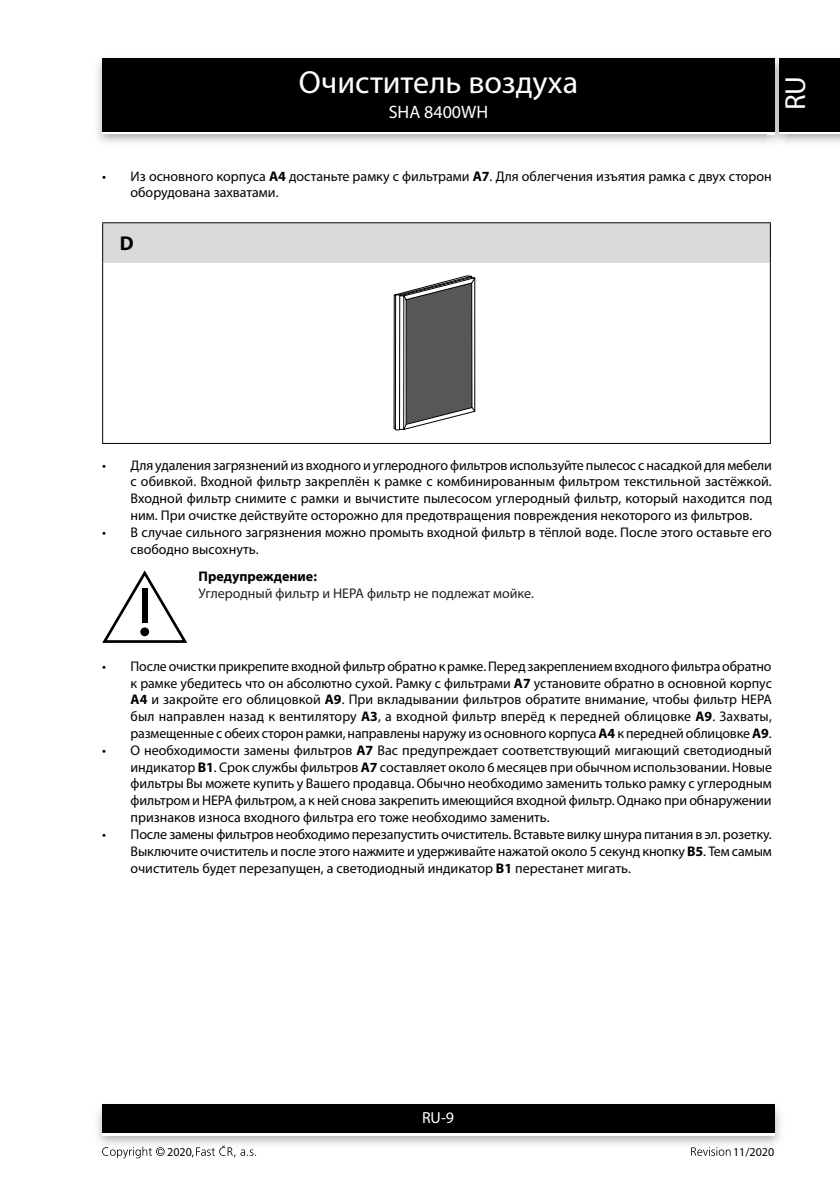
<style>
.page{position:relative;width:840px;height:1191px;background:#fff}
.page>*{position:absolute;margin:0;border:0;box-sizing:border-box;transform-origin:0 0}
.t1{font:32px "Myriad Pro";color:#fff}
.t2{font:29px "Myriad Pro";color:#fff}
.t3{font:700 20px "Myriad Pro";color:#000}
.t4{font:18px "Myriad Pro";color:#fff}
.t5{font:16px "Myriad Pro";color:#fff}
.t6{font:14px/16.8px "Myriad Pro";color:#000;text-align:justify}
.t7{font:14px "Myriad Pro";color:#221e1f}
.t8{font:700 14px "Myriad Pro";color:#000}
.t9{font:12px "Myriad Pro";color:#000}
.s1{font-weight:700}
</style>
<div class="page">
<div style="left:102px;top:61px;width:672px;height:73px;background:linear-gradient(to right,#000,#000)"></div>
<div style="left:102px;top:58px;width:672px;height:73px;background:#000"></div>
<img style="left:97px;top:1104px;width:684px;height:41px">
<div style="left:102px;top:1107px;width:672px;height:28px;background:linear-gradient(to right,#fff,#fff)"></div>
<div style="left:102px;top:1104px;width:672px;height:28px;background:#000"></div>
<img style="left:767px;top:56px;width:18px;height:89px">
<svg style="left:767px;top:131px;width:7px;height:3px"></svg>
<img style="left:767px;top:58px;width:7px;height:3px">
<img style="left:767px;top:61px;width:7px;height:70px">
<div style="left:778px;top:61px;width:61px;height:73px;background:linear-gradient(to right,#000,#000)"></div>
<div style="left:778px;top:58px;width:61px;height:73px;background:#000"></div>
<svg style="left:102px;top:1146px;width:63px;height:12px"></svg>
<svg style="left:192px;top:1145px;width:64px;height:12px"></svg>
<svg style="left:691px;top:1147px;width:39px;height:8px"></svg>
<div style="left:103px;top:223px;width:667px;height:39px;background:#dadada"></div>
<hr style="left:102px;top:222px;width:668px;height:1px;background:#000">
<hr style="left:102px;top:223px;width:1px;height:39px;background:#000">
<hr style="left:769px;top:223px;width:1px;height:39px;background:#000">
<hr style="left:102px;top:262px;width:1px;height:181px;background:#000">
<hr style="left:769px;top:262px;width:1px;height:181px;background:#000">
<hr style="left:102px;top:443px;width:668px;height:1px;background:#000">
<svg style="left:393px;top:275px;width:82px;height:155px"></svg>
<hr style="left:474px;top:278px;width:1px;height:133px;background:#000">
<svg style="left:102px;top:570px;width:85px;height:73px"></svg>
<div style="left:142px;top:588px;width:5px;height:35px;background:#000"></div>
<div style="left:140px;top:627px;width:9px;height:9px;background:#000;border-radius:50%"></div>
<h1 class="t1" style="left:298px;top:62px;width:281px">Очиститель воздуха</h1>
<p class="t4" style="left:388px;top:101px;width:101px">SHA 8400WH</p>
<h2 class="t2" style="left:777px;top:110px;width:36px;rotate:-90deg">RU</h2>
<p class="t6" style="left:130px;top:167px;width:642px;text-indent:-28px">• Из основного корпуса <span class="s1">A4</span> достаньте рамку с фильтрами <span class="s1">A7</span>. Для облегчения изъятия рамка с двух сторон оборудована захватами.</p>
<h3 class="t3" style="left:120px;top:230px;width:15px">D</h3>
<p class="t6" style="left:130px;top:456px;width:642px;text-indent:-28px">• Для удаления загрязнений из входного и углеродного фильтров используйте пылесос с насадкой для мебели с обивкой. Входной фильтр закреплён к рамке с комбинированным фильтром текстильной застёжкой.<br>Входной фильтр снимите с рамки и вычистите пылесосом углеродный фильтр, который находится под ним. При очистке действуйте осторожно для предотвращения повреждения некоторого из фильтров.</p>
<p class="t6" style="left:130px;top:523px;width:642px;text-indent:-28px">• В случае сильного загрязнения можно промыть входной фильтр в тёплой воде. После этого оставьте его свободно высохнуть.</p>
<p class="t8" style="left:198px;top:567px;width:120px">Предупреждение:</p>
<p class="t7" style="left:198px;top:584px;width:337px">Углеродный фильтр и НЕРА фильтр не подлежат мойке.</p>
<p class="t6" style="left:130px;top:657px;width:642px;text-indent:-28px">• После очистки прикрепите входной фильтр обратно к рамке. Перед закреплением входного фильтра обратно к рамке убедитесь что он абсолютно сухой. Рамку с фильтрами <span class="s1">A7</span> установите обратно в основной корпус <span class="s1">A4</span> и закройте его облицовкой <span class="s1">A9</span>. При вкладывании фильтров обратите внимание, чтобы фильтр HEPA был направлен назад к вентилятору <span class="s1">A3</span>, а входной фильтр вперёд к передней облицовке <span class="s1">A9</span>. Захваты, размещенные с обеих сторон рамки, направлены наружу из основного корпуса <span class="s1">А4</span> к передней облицовке <span class="s1">А9</span>.</p>
<p class="t6" style="left:130px;top:741px;width:642px;text-indent:-28px">• О необходимости замены фильтров <span class="s1">А7</span> Вас предупреждает соответствующий мигающий светодиодный индикатор <span class="s1">В1</span>. Срок службы фильтров <span class="s1">А7</span> составляет около 6 месяцев при обычном использовании. Новые фильтры Вы можете купить у Вашего продавца. Обычно необходимо заменить только рамку с углеродным фильтром и НЕРА фильтром, а к ней снова закрепить имеющийся входной фильтр. Однако при обнаружении признаков износа входного фильтра его тоже необходимо заменить.</p>
<p class="t6" style="left:130px;top:825px;width:642px;text-indent:-28px">• После замены фильтров необходимо перезапустить очиститель. Вставьте вилку шнура питания в эл. розетку.<br>Выключите очиститель и после этого нажмите и удерживайте нажатой около 5 секунд кнопку <span class="s1">B5</span>. Тем самым очиститель будет перезапущен, а светодиодный индикатор <span class="s1">B1</span> перестанет мигать.</p>
<p class="t5" style="left:422px;top:1108px;width:34px">RU-9</p>
<p class="t9" style="left:167px;top:1144px;width:26px">2020</p>
<p class="t9" style="left:732px;top:1144px;width:43px">11/2020</p>
</div>
